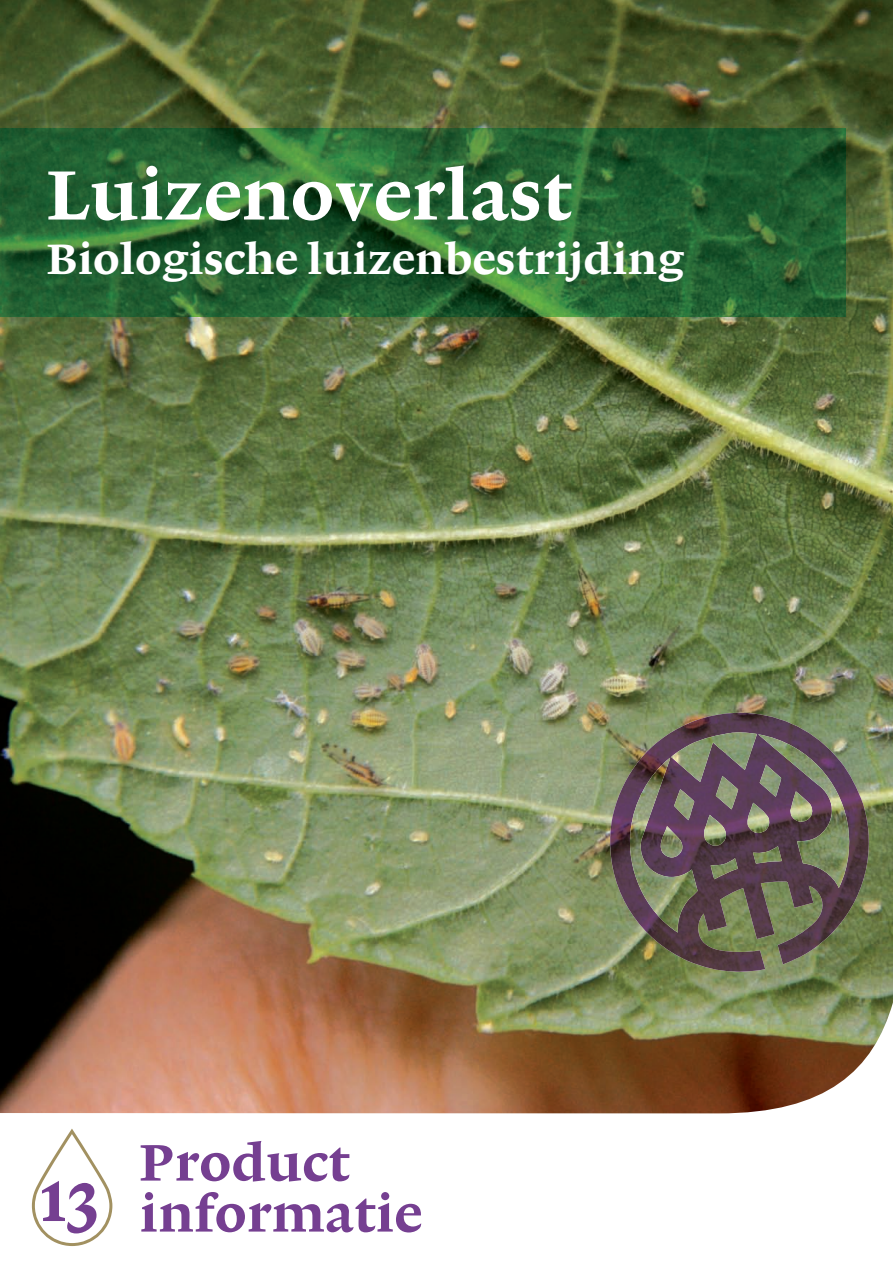
<style>
.page{position:relative;width:893px;height:1263px;background:#fff}
.page>*{position:absolute;margin:0;border:0;box-sizing:border-box;transform-origin:0 0}
.t1{font:75px "Lexicon No 1 Roman D Txt";color:#753f91;scale:.9 1}
.t2{font:73.5px "Lexicon No 1 Roman D Txt";color:#fff}
.t3{font:54px/51px "Lexicon No 1 Roman D Txt";color:#753f91}
.t4{font:44.7px "Lexicon No 1 Roman D Txt";color:#fff}
</style>
<div class="page">
<svg style="left:32px;top:1128px;width:80px;height:118px"></svg>
<img style="left:0;top:0;width:893px;height:1113px">
<img style="left:0;top:129px;width:845px;height:188px">
<img style="left:609px;top:713px;width:268px;height:259px">
<img style="left:716px;top:782px;width:22px;height:27px">
<img style="left:746px;top:803px;width:12px;height:30px">
<img style="left:703px;top:815px;width:24px;height:31px">
<img style="left:671px;top:732px;width:86px;height:50px">
<img style="left:758px;top:734px;width:95px;height:154px">
<img style="left:626px;top:757px;width:72px;height:175px">
<img style="left:753px;top:846px;width:29px;height:17px">
<img style="left:711px;top:858px;width:27px;height:21px">
<h2 class="t2" style="left:47px;top:154px;width:526px">Luizenoverlast</h2>
<p class="t4" style="left:47px;top:234px;width:639px">Biologische luizenbestrijding</p>
<h1 class="t1" style="left:40px;top:1154px;width:67px">13</h1>
<p class="t3" style="left:139px;top:1137px;width:284px">Product informatie</p>
</div>
